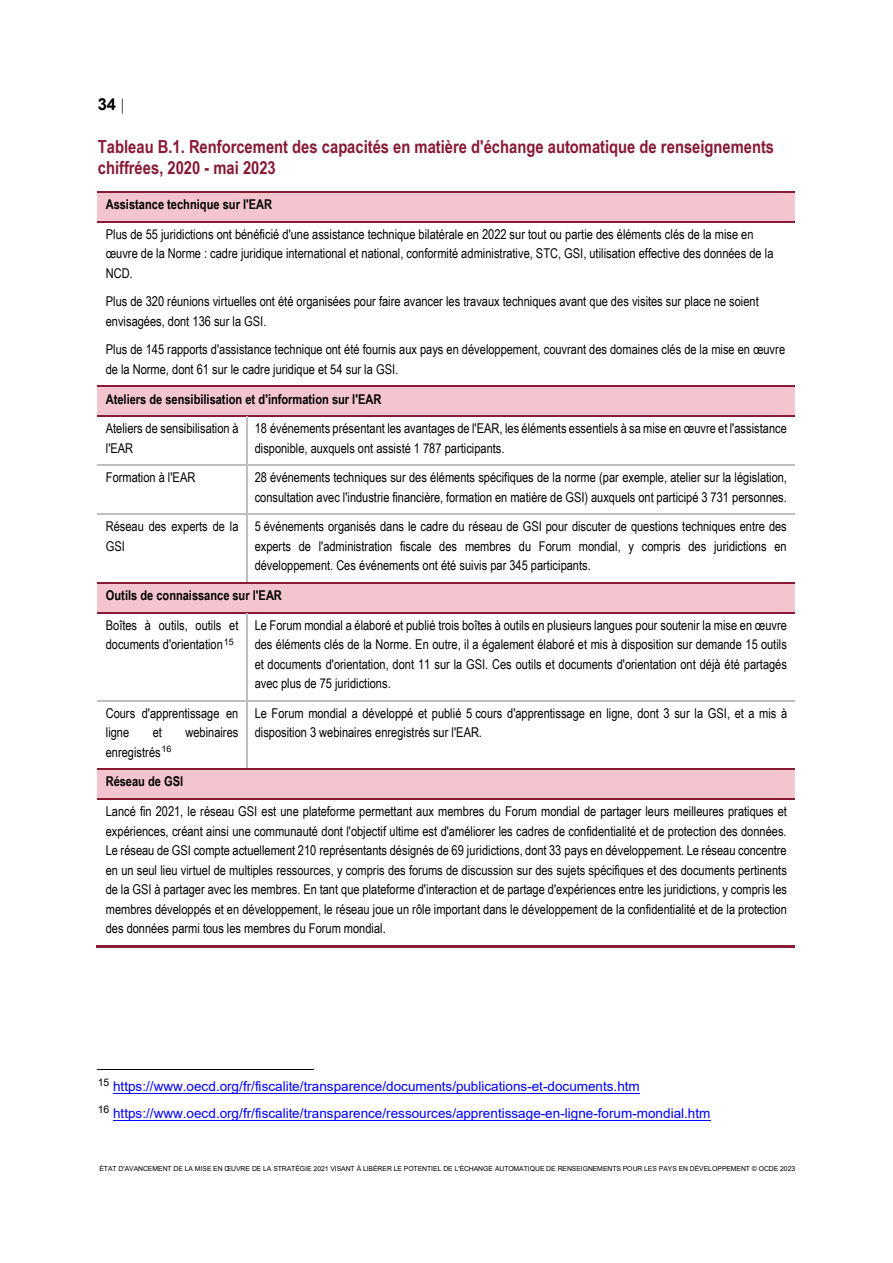
<style>
.page{position:relative;width:893px;height:1263px;background:#fff}
.page>*{position:absolute;margin:0;border:0;box-sizing:border-box;transform-origin:0 0}
.t1{font:700 18px/21px "Arial Narrow";color:#891935}
.t2{font:700 16.5px "Arial";color:#000}
.t3{font:13.5px/19.5px "Arial Narrow";letter-spacing:-.005em;color:#000}
.t4{font:13.5px "Arial";color:#00f}
.t5{font:700 13.5px "Arial Narrow";color:#000}
.t6{font:6.9px "Arial";letter-spacing:-.01em;color:#000}
</style>
<div class="page">
<div style="left:98px;top:193px;width:697px;height:28px;background:#f4c4cf"></div>
<hr style="left:98px;top:192px;width:697px;height:1px;background:#891935">
<hr style="left:98px;top:221px;width:697px;height:1px;background:#891935">
<div style="left:98px;top:387px;width:697px;height:28px;background:#f4c4cf"></div>
<hr style="left:98px;top:386px;width:697px;height:1px;background:#891935">
<hr style="left:98px;top:415px;width:148px;height:2px;background:#891935">
<hr style="left:247px;top:415px;width:548px;height:2px;background:#891935">
<hr style="left:246px;top:417px;width:1px;height:48px;background:#bfbfbf">
<hr style="left:98px;top:465px;width:148px;height:1px;background:#bfbfbf">
<hr style="left:247px;top:465px;width:548px;height:1px;background:#bfbfbf">
<hr style="left:246px;top:466px;width:1px;height:48px;background:#bfbfbf">
<hr style="left:98px;top:514px;width:148px;height:1px;background:#bfbfbf">
<hr style="left:247px;top:514px;width:548px;height:1px;background:#bfbfbf">
<hr style="left:246px;top:515px;width:1px;height:67px;background:#bfbfbf">
<div style="left:98px;top:583px;width:697px;height:29px;background:#f4c4cf"></div>
<hr style="left:98px;top:582px;width:148px;height:1px;background:#891935">
<hr style="left:247px;top:582px;width:548px;height:1px;background:#891935">
<hr style="left:98px;top:612px;width:148px;height:1px;background:#891935">
<hr style="left:247px;top:612px;width:548px;height:1px;background:#891935">
<hr style="left:246px;top:613px;width:1px;height:87px;background:#bfbfbf">
<hr style="left:98px;top:700px;width:148px;height:1px;background:#bfbfbf">
<hr style="left:247px;top:700px;width:548px;height:1px;background:#bfbfbf">
<hr style="left:246px;top:701px;width:1px;height:68px;background:#bfbfbf">
<div style="left:98px;top:770px;width:697px;height:28px;background:#f4c4cf"></div>
<hr style="left:98px;top:769px;width:148px;height:1px;background:#891935">
<hr style="left:247px;top:769px;width:548px;height:1px;background:#891935">
<hr style="left:98px;top:798px;width:697px;height:1px;background:#891935">
<hr style="left:97px;top:945px;width:698px;height:2px;background:#891935">
<hr style="left:98px;top:1069px;width:216px;height:1px;background:#000">
<hr style="left:113px;top:1093px;width:527px;height:1px;background:#00f">
<hr style="left:113px;top:1120px;width:597px;height:1px;background:#00f">
<p class="t2" style="left:98px;top:93px;width:20px">34</p>
<p class="t1" style="left:98px;top:135px;width:678px">Tableau B.1. Renforcement des capacités en matière d'échange automatique de renseignements chiffrées, 2020 - mai 2023</p>
<p class="t5" style="left:106px;top:194px;width:168px">Assistance technique sur l'EAR</p>
<p class="t3" style="left:106px;top:224px;width:669px">Plus de 55 juridictions ont bénéficié d'une assistance technique bilatérale en 2022 sur tout ou partie des éléments clés de la mise en œuvre de la Norme : cadre juridique international et national, conformité administrative, STC, GSI, utilisation effective des données de la<br>NCD.</p>
<p class="t3" style="left:106px;top:291px;width:654px">Plus de 320 réunions virtuelles ont été organisées pour faire avancer les travaux techniques avant que des visites sur place ne soient envisagées, dont 136 sur la GSI.</p>
<p class="t3" style="left:106px;top:339px;width:681px">Plus de 145 rapports d'assistance technique ont été fournis aux pays en développement, couvrant des domaines clés de la mise en œuvre de la Norme, dont 61 sur le cadre juridique et 54 sur la GSI.</p>
<p class="t5" style="left:106px;top:389px;width:277px">Ateliers de sensibilisation et d'information sur l'EAR</p>
<p class="t3" style="left:106px;top:418px;width:134px">Ateliers de sensibilisation à l'EAR</p>
<p class="t3" style="left:255px;top:418px;width:534px">18 événements présentant les avantages de l'EAR, les éléments essentiels à sa mise en œuvre et l'assistance disponible, auxquels ont assisté 1 787 participants.</p>
<p class="t3" style="left:106px;top:467px;width:91px">Formation à l'EAR</p>
<p class="t3" style="left:255px;top:467px;width:534px">28 événements techniques sur des éléments spécifiques de la norme (par exemple, atelier sur la législation, consultation avec l'industrie financière, formation en matière de GSI) auxquels ont participé 3 731 personnes.</p>
<p class="t3" style="left:106px;top:516px;width:134px">Réseau des experts de la<br>GSI</p>
<p class="t3" style="left:255px;top:516px;width:534px;text-align:justify">5 événements organisés dans le cadre du réseau de GSI pour discuter de questions techniques entre des experts de l'administration fiscale des membres du Forum mondial, y compris des juridictions en développement. Ces événements ont été suivis par 345 participants.</p>
<p class="t5" style="left:106px;top:585px;width:178px">Outils de connaissance sur l'EAR</p>
<p class="t3" style="left:106px;top:615px;width:134px">Boîtes à outils, outils et documents d'orientation<sup>15</sup></p>
<p class="t3" style="left:255px;top:615px;width:534px;text-align:justify">Le Forum mondial a élaboré et publié trois boîtes à outils en plusieurs langues pour soutenir la mise en œuvre des éléments clés de la Norme. En outre, il a également élaboré et mis à disposition sur demande 15 outils et documents d'orientation, dont 11 sur la GSI. Ces outils et documents d'orientation ont déjà été partagés avec plus de 75 juridictions.</p>
<p class="t3" style="left:106px;top:703px;width:134px">Cours d'apprentissage en ligne</p>
<p class="t3" style="left:255px;top:703px;width:534px">Le Forum mondial a développé et publié 5 cours d'apprentissage en ligne, dont 3 sur la GSI, et a mis à disposition 3 webinaires enregistrés sur l'EAR.</p>
<p class="t3" style="left:153px;top:722px;width:11px">et</p>
<p class="t3" style="left:186px;top:722px;width:54px">webinaires</p>
<p class="t3" style="left:106px;top:742px;width:67px">enregistrés<sup>16</sup></p>
<p class="t5" style="left:106px;top:771px;width:79px">Réseau de GSI</p>
<p class="t3" style="left:106px;top:801px;width:683px;text-align:justify">Lancé fin 2021, le réseau GSI est une plateforme permettant aux membres du Forum mondial de partager leurs meilleures pratiques et expériences, créant ainsi une communauté dont l'objectif ultime est d'améliorer les cadres de confidentialité et de protection des données.<br>Le réseau de GSI compte actuellement 210 représentants désignés de 69 juridictions, dont 33 pays en développement. Le réseau concentre en un seul lieu virtuel de multiples ressources, y compris des forums de discussion sur des sujets spécifiques et des documents pertinents de la GSI à partager avec les membres. En tant que plateforme d'interaction et de partage d'expériences entre les juridictions, y compris les membres développés et en développement, le réseau joue un rôle important dans le développement de la confidentialité et de la protection des données parmi tous les membres du Forum mondial.</p>
<p class="t4" style="left:98px;top:1077px;width:544px"><sup>15</sup> https://www.oecd.org/fr/fiscalite/transparence/documents/publications-et-documents.htm</p>
<p class="t4" style="left:98px;top:1104px;width:614px"><sup>16</sup> https://www.oecd.org/fr/fiscalite/transparence/ressources/apprentissage-en-ligne-forum-mondial.htm</p>
<p class="t6" style="left:99px;top:1164px;width:697px">ÉTAT D'AVANCEMENT DE LA MISE EN ŒUVRE DE LA STRATÉGIE 2021 VISANT À LIBÉRER LE POTENTIEL DE L'ÉCHANGE AUTOMATIQUE DE RENSEIGNEMENTS POUR LES PAYS EN DÉVELOPPEMENT © OCDE 2023</p>
</div>
